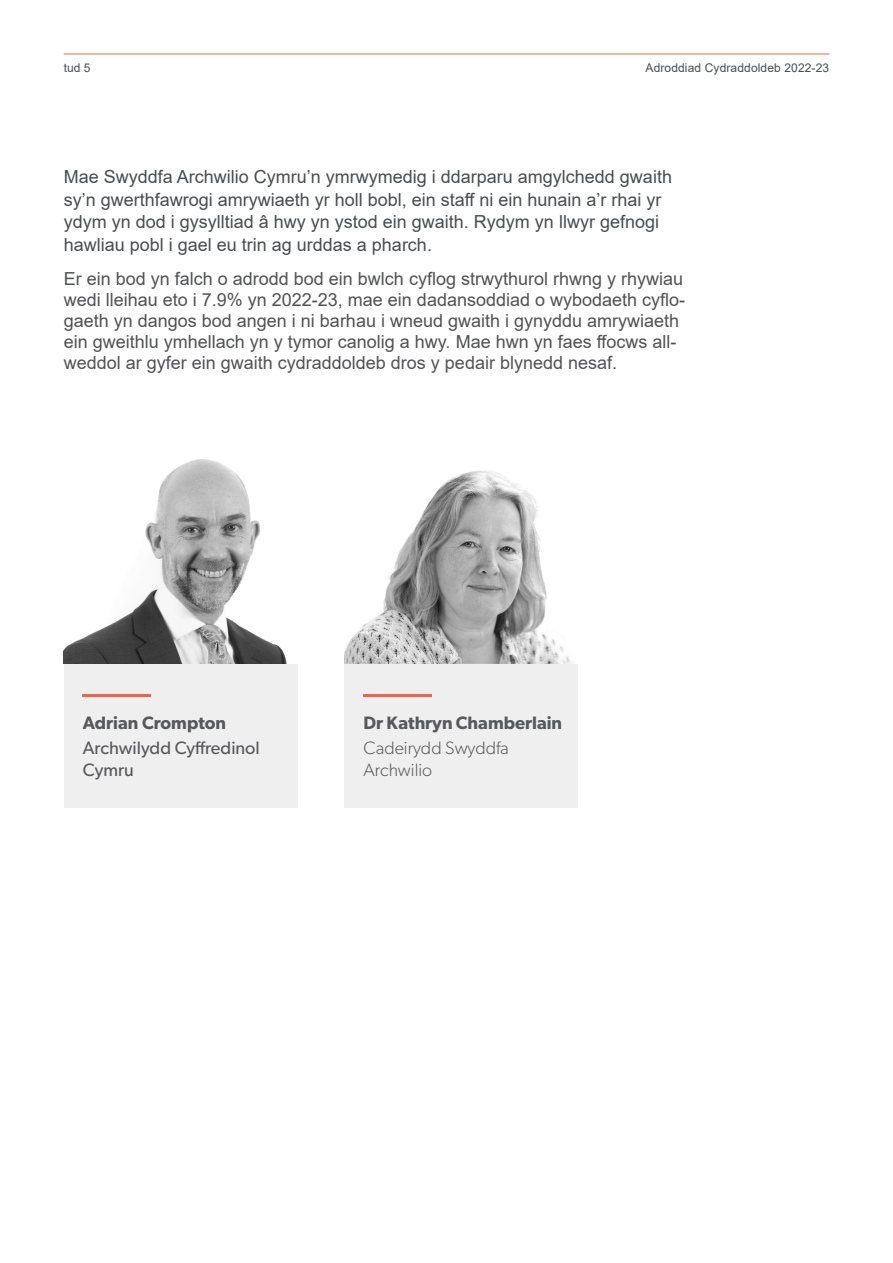
<style>
.page{position:relative;width:893px;height:1263px;background:#fff}
.page>*{position:absolute;margin:0;border:0;box-sizing:border-box;transform-origin:0 0}
.t1{font:18px/21px "Arial";color:#515254}
.Normal_Body_Text{font:18px/22.5px "Arial";color:#494d50}
.t2{font:600 18px "Gibson";color:#56585b}
.t3{font:18px/22.5px "Gibson";color:#56585b}
.t4{font:300 18px/22.5px "Gibson";color:#56585b}
.t5{font:12px "Arial";letter-spacing:.01em;color:#494d50}
</style>
<div class="page">
<hr style="left:64px;top:54px;width:765px;height:1px;background:#f16449">
<div style="left:64px;top:664px;width:234px;height:144px;background:#f0efef"></div>
<div style="left:344px;top:664px;width:234px;height:144px;background:#f0efef"></div>
<img style="left:64px;top:459px;width:223px;height:205px">
<img style="left:344px;top:470px;width:227px;height:194px">
<hr style="left:83px;top:694px;width:68px;height:2px;background:#f16449">
<hr style="left:364px;top:694px;width:68px;height:2px;background:#f16449">
<p class="t5" style="left:64px;top:59px;width:28px">tud 5</p>
<p class="t5" style="left:646px;top:59px;width:185px">Adroddiad Cydraddoldeb 2022-23</p>
<p class="Normal_Body_Text" style="left:64px;top:165px;width:610px">Mae Swyddfa Archwilio Cymru’n ymrwymedig i ddarparu amgylchedd gwaith sy’n gwerthfawrogi amrywiaeth yr holl bobl, ein staff ni ein hunain a’r rhai yr ydym yn dod i gysylltiad â hwy yn ystod ein gwaith. Rydym yn llwyr gefnogi hawliau pobl i gael eu trin ag urddas a pharch.</p>
<p class="t1" style="left:64px;top:268px;width:623px">Er ein bod yn falch o adrodd bod ein bwlch cyflog strwythurol rhwng y rhywiau wedi lleihau eto i 7.9% yn 2022-23, mae ein dadansoddiad o wybodaeth cyflo&shy;gaeth yn dangos bod angen i ni barhau i wneud gwaith i gynyddu amrywiaeth ein gweithlu ymhellach yn y tymor canolig a hwy. Mae hwn yn faes ffocws all&shy;weddol ar gyfer ein gwaith cydraddoldeb dros y pedair blynedd nesaf.</p>
<p class="t2" style="left:83px;top:712px;width:145px">Adrian Crompton</p>
<p class="t3" style="left:83px;top:736px;width:178px">Archwilydd Cyffredinol<br>Cymru</p>
<p class="t2" style="left:364px;top:712px;width:200px">Dr Kathryn Chamberlain</p>
<p class="t4" style="left:364px;top:736px;width:147px">Cadeirydd Swyddfa<br>Archwilio</p>
</div>
